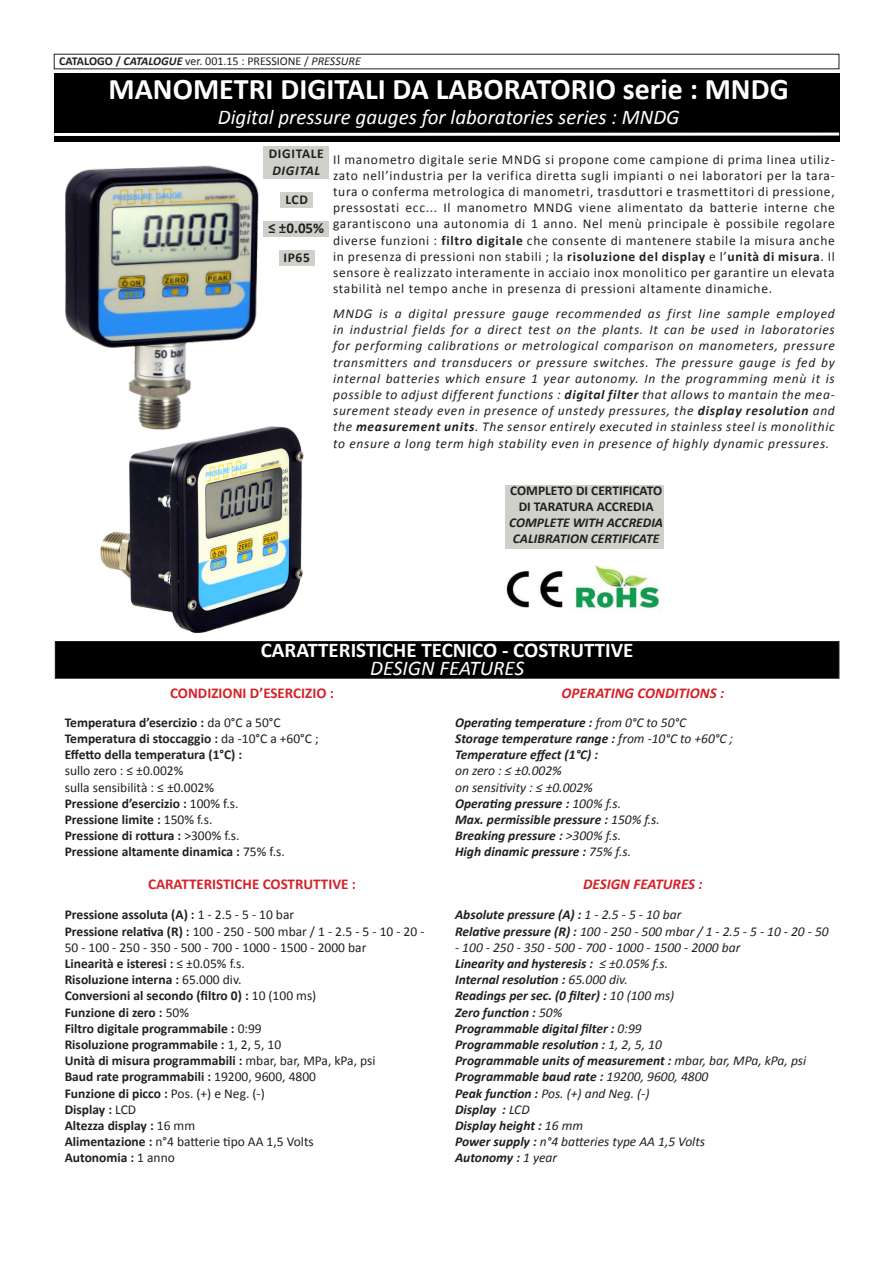
<style>
.page{position:relative;width:893px;height:1263px;background:#fff}
.page>*{position:absolute;margin:0;border:0;box-sizing:border-box;transform-origin:0 0}
.t1{font:700 30px "Calibri";color:#fff}
.t2{font:italic 21px "Calibri";color:#fff}
.t3{font:700 21px "Calibri";color:#fff}
.t4{font:700 15px "Calibri";color:#d52229}
.t5{font:italic 700 15px "Calibri";color:#d52229}
.t6{font:700 15px "Calibri";color:#231f20}
.t7{font:13.5px/16.2px "Calibri";color:#231f20}
.t8{font:italic 13.5px/16.2px "Calibri";color:#231f20;text-align:justify}
.t9{font:700 13.5px/16.2px "Calibri";color:#231f20;text-align:center}
.t10{font:italic 700 13.5px/16.2px "Calibri";color:#231f20}
.t11{font:700 13.5px "Calibri";letter-spacing:.05em;color:#231f20}
.t12{font:italic 700 13.5px "Calibri";letter-spacing:.05em;color:#231f20}
.t13{font:12px "Calibri";color:#231f20}
.s1{font-weight:700}
.s2{font-weight:700;font-style:italic}
.s3{font-style:italic}
.s4{font-weight:400}
</style>
<div class="page">
<div style="left:54px;top:73px;width:785px;height:69px;background:#000"></div>
<hr style="left:54px;top:133px;width:785px;height:3px;background:#fff">
<img style="left:506px;top:565px;width:155px;height:46px">
<div style="left:505px;top:484px;width:158px;height:64px;background:#ced1c9"></div>
<div style="left:55px;top:641px;width:784px;height:37px;background:#000"></div>
<div style="left:55px;top:641px;width:784px;height:37px;border:1px solid #231f20"></div>
<img style="left:64px;top:161px;width:205px;height:264px">
<img style="left:99px;top:425px;width:205px;height:209px">
<div style="left:264px;top:147px;width:65px;height:32px;background:#ced1c9"></div>
<div style="left:280px;top:193px;width:33px;height:15px;background:#ced1c9"></div>
<div style="left:264px;top:221px;width:65px;height:15px;background:#ced1c9"></div>
<div style="left:279px;top:250px;width:35px;height:15px;background:#ced1c9"></div>
<p class="t13" style="left:59px;top:53px;width:303px"><span class="s1">CATALOGO /</span> <span class="s2">CATALOGUE</span> ver. 001.15 : PRESSIONE / <span class="s3">PRESSURE</span></p>
<p class="t1" style="left:109px;top:70px;width:682px">MANOMETRI DIGITALI DA LABORATORIO serie : MNDG</p>
<p class="t2" style="left:218px;top:103px;width:463px">Digital pressure gauges for laboratories series : MNDG</p>
<p class="t7" style="left:333px;top:151px;width:503px;text-align:justify">Il manometro digitale serie MNDG si propone come campione di prima linea utiliz&shy;zato nell’industria per la verifica diretta sugli impianti o nei laboratori per la tara&shy;tura o conferma metrologica di manometri, trasduttori e trasmettitori di pressione, pressostati ecc... Il manometro MNDG viene alimentato da batterie interne che garantiscono una autonomia di 1 anno. Nel menù principale è possibile regolare diverse funzioni : <span class="s1">filtro digitale</span> che consente di mantenere stabile la misura anche in presenza di pressioni non stabili ; la <span class="s1">risoluzione del display</span> e l’<span class="s1">unità di misura</span>. Il sensore è realizzato interamente in acciaio inox monolitico per garantire un elevata stabilità nel tempo anche in presenza di pressioni altamente dinamiche.</p>
<p class="t11" style="left:269px;top:145px;width:57px">DIGITALE</p>
<p class="t12" style="left:272px;top:162px;width:49px">DIGITAL</p>
<p class="t9" style="left:285px;top:192px;width:24px">LCD</p>
<p class="t6" style="left:268px;top:218px;width:58px">≤ ±0.05%</p>
<p class="t9" style="left:283px;top:249px;width:28px">IP65</p>
<p class="t8" style="left:333px;top:305px;width:503px">MNDG is a digital pressure gauge recommended as first line sample employed in industrial fields for a direct test on the plants. It can be used in laboratories for performing calibrations or metrological comparison on manometers, pressure transmitters and transducers or pressure switches. The pressure gauge is fed by internal batteries which ensure 1 year autonomy. In the programming menù it is possible to adjust different functions : <span class="s1">digital filter</span> that allows to mantain the mea&shy;surement steady even in presence of unstedy pressures, the <span class="s1">display resolution</span> and the <span class="s1">measurement units</span>. The sensor entirely executed in stainless steel is monolithic to ensure a long term high stability even in presence of highly dynamic pressures.</p>
<p class="t9" style="left:510px;top:482px;width:154px">COMPLETO DI CERTIFICATO<br>DI TARATURA ACCREDIA</p>
<p class="t10" style="left:509px;top:514px;width:155px">COMPLETE WITH ACCREDIA<br>CALIBRATION CERTIFICATE</p>
<p class="t3" style="left:261px;top:637px;width:374px">CARATTERISTICHE TECNICO - COSTRUTTIVE</p>
<p class="t2" style="left:370px;top:654px;width:156px">DESIGN FEATURES</p>
<p class="t4" style="left:170px;top:683px;width:165px">CONDIZIONI D’ESERCIZIO :</p>
<p class="t9" style="left:65px;top:714px;width:217px">Temperatura d’esercizio : <span class="s4">da 0°C a 50°C</span></p>
<p class="t9" style="left:65px;top:730px;width:255px">Temperatura di stoccaggio : <span class="s4">da -10°C a +60°C ;</span></p>
<p class="t9" style="left:65px;top:746px;width:179px">Effetto della temperatura (1°C) :</p>
<p class="t7" style="left:65px;top:763px;width:120px">sullo zero : ≤ ±0.002%</p>
<p class="t7" style="left:65px;top:779px;width:151px">sulla sensibilità : ≤ ±0.002%</p>
<p class="t9" style="left:65px;top:795px;width:175px">Pressione d’esercizio : <span class="s4">100% f.s.</span></p>
<p class="t9" style="left:65px;top:811px;width:149px">Pressione limite : <span class="s4">150% f.s.</span></p>
<p class="t9" style="left:65px;top:827px;width:176px">Pressione di rottura : <span class="s4">&gt;300% f.s.</span></p>
<p class="t9" style="left:65px;top:844px;width:222px">Pressione altamente dinamica : <span class="s4">75% f.s.</span></p>
<p class="t4" style="left:148px;top:874px;width:209px">CARATTERISTICHE COSTRUTTIVE :</p>
<p class="t9" style="left:65px;top:907px;width:231px">Pressione assoluta (A) : <span class="s4">1 - 2.5 - 5 - 10 bar</span></p>
<p class="t7" style="left:65px;top:923px;width:361px"><span class="s1">Pressione relativa (R) :</span> 100 - 250 - 500 mbar / 1 - 2.5 - 5 - 10 - 20 -<br>50 - 100 - 250 - 350 - 500 - 700 - 1000 - 1500 - 2000 bar</p>
<p class="t9" style="left:65px;top:955px;width:182px">Linearità e isteresi : <span class="s4">≤ ±0.05% f.s.</span></p>
<p class="t9" style="left:65px;top:971px;width:178px">Risoluzione interna : <span class="s4">65.000 div.</span></p>
<p class="t9" style="left:65px;top:988px;width:253px">Conversioni al secondo (filtro 0) : <span class="s4">10 (100 ms)</span></p>
<p class="t9" style="left:65px;top:1004px;width:126px">Funzione di zero : <span class="s4">50%</span></p>
<p class="t9" style="left:65px;top:1020px;width:199px">Filtro digitale programmabile : <span class="s4">0:99</span></p>
<p class="t9" style="left:65px;top:1036px;width:218px">Risoluzione programmabile : <span class="s4">1, 2, 5, 10</span></p>
<p class="t9" style="left:65px;top:1052px;width:312px">Unità di misura programmabili : <span class="s4">mbar, bar, MPa, kPa, psi</span></p>
<p class="t9" style="left:65px;top:1069px;width:253px">Baud rate programmabili : <span class="s4">19200, 9600, 4800</span></p>
<p class="t9" style="left:65px;top:1085px;width:202px">Funzione di picco : <span class="s4">Pos. (+) e Neg. (-)</span></p>
<p class="t9" style="left:65px;top:1101px;width:73px">Display : <span class="s4">LCD</span></p>
<p class="t9" style="left:65px;top:1117px;width:132px">Altezza display : <span class="s4">16 mm</span></p>
<p class="t7" style="left:65px;top:1134px;width:251px"><span class="s1">Alimentazione :</span> n°4 batterie tipo AA 1,5 Volts<br><span class="s1">Autonomia :</span> 1 anno</p>
<p class="t5" style="left:562px;top:683px;width:164px">OPERATING CONDITIONS :</p>
<p class="t10" style="left:455px;top:714px;width:233px">Operating temperature : <span class="s4">from 0°C to 50°C</span></p>
<p class="t10" style="left:455px;top:730px;width:280px">Storage temperature range : <span class="s4">from -10°C to +60°C ;<br></span>Temperature effect (1°C) :</p>
<p class="t8" style="left:455px;top:762px;width:108px">on zero : ≤ ±0.002%</p>
<p class="t8" style="left:455px;top:778px;width:139px">on sensitivity : ≤ ±0.002%</p>
<p class="t10" style="left:455px;top:795px;width:168px">Operating pressure : <span class="s4">100% f.s.</span></p>
<p class="t10" style="left:455px;top:811px;width:206px">Max. permissible pressure : <span class="s4">150% f.s.</span></p>
<p class="t10" style="left:455px;top:828px;width:168px">Breaking pressure : <span class="s4">&gt;300% f.s.</span></p>
<p class="t10" style="left:455px;top:844px;width:177px">High dinamic pressure : <span class="s4">75% f.s.</span></p>
<p class="t5" style="left:583px;top:874px;width:121px">DESIGN FEATURES :</p>
<p class="t10" style="left:455px;top:907px;width:228px">Absolute pressure (A) : <span class="s4">1 - 2.5 - 5 - 10 bar</span></p>
<p class="t8" style="left:455px;top:922px;width:375px"><span class="s1">Relative pressure (R) :</span> 100 - 250 - 500 mbar / 1 - 2.5 - 5 - 10 - 20 - 50</p>
<p class="t8" style="left:455px;top:939px;width:287px">- 100 - 250 - 350 - 500 - 700 - 1000 - 1500 - 2000 bar</p>
<p class="t10" style="left:455px;top:955px;width:214px">Linearity and hysteresis : <span class="s4">≤ ±0.05% f.s.</span></p>
<p class="t10" style="left:455px;top:972px;width:174px">Internal resolution : <span class="s4">65.000 div.</span></p>
<p class="t10" style="left:455px;top:988px;width:221px">Readings per sec. (0 filter) : <span class="s4">10 (100 ms)</span></p>
<p class="t10" style="left:455px;top:1004px;width:109px">Zero function : <span class="s4">50%</span></p>
<p class="t10" style="left:455px;top:1020px;width:208px">Programmable digital filter : <span class="s4">0:99<br></span>Programmable resolution : <span class="s4">1, 2, 5, 10</span></p>
<p class="t10" style="left:455px;top:1053px;width:353px">Programmable units of measurement : <span class="s4">mbar, bar, MPa, kPa, psi</span></p>
<p class="t10" style="left:455px;top:1069px;width:255px">Programmable baud rate : <span class="s4">19200, 9600, 4800</span></p>
<p class="t8" style="left:455px;top:1084px;width:196px"><span class="s1">Peak function :</span> Pos. (+) and Neg. (-)</p>
<p class="t10" style="left:455px;top:1101px;width:76px">Display : <span class="s4">LCD</span></p>
<p class="t10" style="left:455px;top:1117px;width:129px">Display height : <span class="s4">16 mm</span></p>
<p class="t8" style="left:455px;top:1133px;width:251px"><span class="s1">Power supply :</span> n°4 batteries type AA 1,5 Volts</p>
<p class="t10" style="left:455px;top:1150px;width:103px">Autonomy : <span class="s4">1 year</span></p>
</div>
